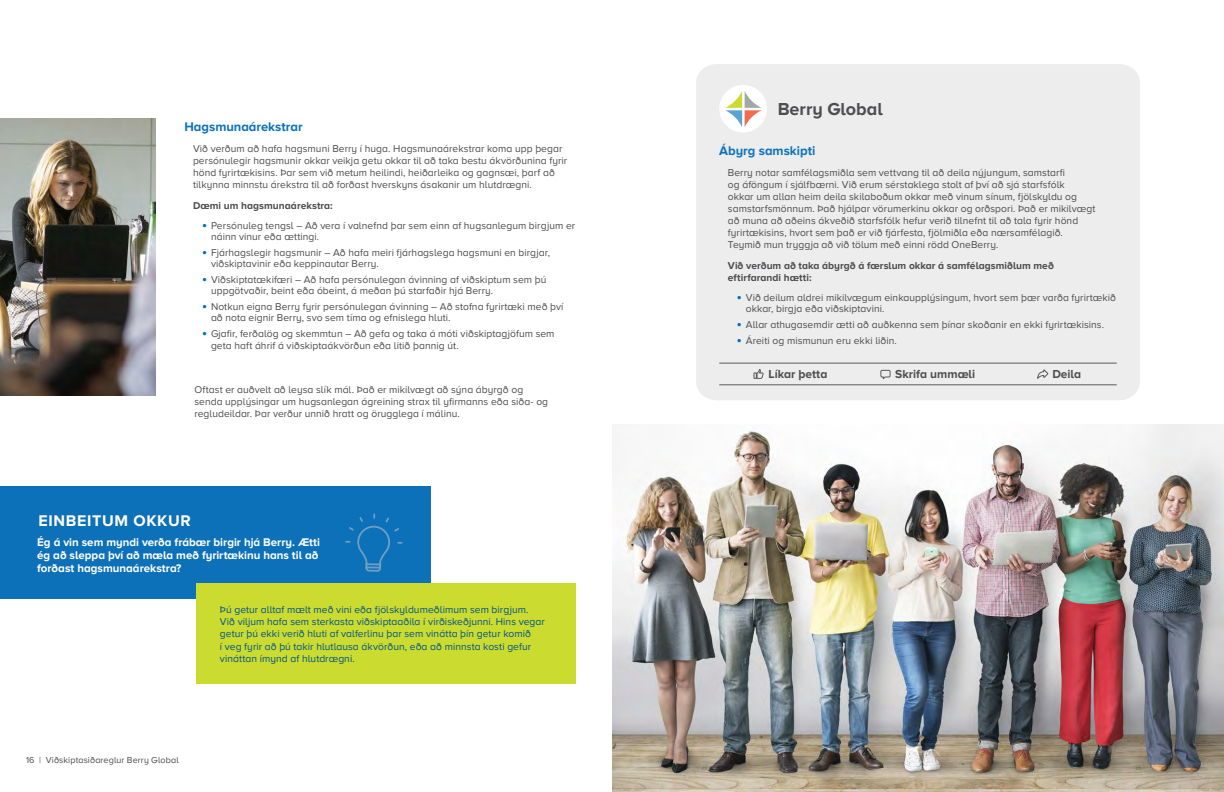
<style>
.page{position:relative;width:1224px;height:792px;background:#fff}
.page>*{position:absolute;margin:0;border:0;box-sizing:border-box;transform-origin:0 0}
.t1{font:700 18px "Proxima Nova A";color:#4f4d50}
.t2{font:700 16px "Proxima Nova A";letter-spacing:.04em;color:#fff}
.t3{font:700 13px "Proxima Nova A";color:#0e72ba}
.t4{font:700 12px "Proxima Nova A";color:#4e4e4f}
.t5{font:700 11.5px/13px "Proxima Nova A";color:#fff}
.t6{font:10.2px/12px "Proxima Nova A";letter-spacing:.005em;color:#4d4d4f}
.t7{font:10.2px/12.3px "Proxima Nova A";letter-spacing:.005em;color:#00538e}
.t8{font:700 10.2px/12px "Proxima Nova A";letter-spacing:.005em;color:#4d4d4f}
.t9{font:9px "Proxima Nova A";letter-spacing:.01em;color:#4d4d4f}
.s1{font-weight:700;font-size:14px;color:#006fba}
</style>
<div class="page">
<img style="left:0;top:119px;width:156px;height:277px">
<div style="left:0;top:487px;width:431px;height:112px;background:#0d71b9"></div>
<div style="left:196px;top:583px;width:380px;height:100px;background:#cbdb2f"></div>
<svg style="left:345px;top:513px;width:58px;height:59px"></svg>
<img style="left:613px;top:424px;width:611px;height:368px">
<div style="left:696px;top:64px;width:444px;height:336px;background:#ededee"></div>
<div style="left:719px;top:85px;width:48px;height:48px;background:#fff;border-radius:50%"></div>
<hr style="left:719px;top:363px;width:398px;height:1px;background:#58595b">
<hr style="left:719px;top:385px;width:398px;height:1px;background:#58595b">
<svg style="left:880px;top:370px;width:11px;height:9px"></svg>
<svg style="left:1038px;top:369px;width:10px;height:11px"></svg>
<svg style="left:753px;top:360px;width:11px;height:19px"></svg>
<svg style="left:725px;top:91px;width:37px;height:36px"></svg>
<p class="t3" style="left:184px;top:119px;width:120px">Hagsmunaárekstrar</p>
<p class="t6" style="left:193px;top:142px;width:376px">Við verðum að hafa hagsmuni Berry í huga. Hagsmunaárekstrar koma upp þegar persónulegir hagsmunir okkar veikja getu okkar til að taka bestu ákvörðunina fyrir hönd fyrirtækisins. Þar sem við metum heilindi, heiðarleika og gagnsæi, þarf að tilkynna minnstu árekstra til að forðast hverskyns ásakanir um hlutdrægni.</p>
<p class="t8" style="left:193px;top:199px;width:141px">Dæmi um hagsmunaárekstra:</p>
<p class="t6" style="left:211px;top:220px;width:366px;line-height:11.3px;text-indent:-9px"><span class="s1">•</span> Persónuleg tengsl – Að vera í valnefnd þar sem einn af hugsanlegum birgjum er náinn vinur eða ættingi.</p>
<p class="t6" style="left:211px;top:247px;width:341px;line-height:11.3px;text-indent:-9px"><span class="s1">•</span> Fjárhagslegir hagsmunir – Að hafa meiri fjárhagslega hagsmuni en birgjar, viðskiptavinir eða keppinautar Berry.</p>
<p class="t6" style="left:211px;top:274px;width:337px;line-height:11.3px;text-indent:-9px"><span class="s1">•</span> Viðskiptatækifæri – Að hafa persónulegan ávinning af viðskiptum sem þú uppgötvaðir, beint eða óbeint, á meðan þú starfaðir hjá Berry.</p>
<p class="t6" style="left:211px;top:301px;width:354px;line-height:11.3px;text-indent:-9px"><span class="s1">•</span> Notkun eigna Berry fyrir persónulegan ávinning – Að stofna fyrirtæki með því að nota eignir Berry, svo sem tíma og efnislega hluti.</p>
<p class="t6" style="left:211px;top:327px;width:345px;text-indent:-9px"><span class="s1">•</span> Gjafir, ferðalög og skemmtun – Að gefa og taka á móti viðskiptagjöfum sem geta haft áhrif á viðskiptaákvörðun eða litið þannig út.</p>
<p class="t6" style="left:194px;top:383px;width:355px">Oftast er auðvelt að leysa slík mál. Það er mikilvægt að sýna ábyrgð og senda upplýsingar um hugsanlegan ágreining strax til yfirmanns eða siða- og regludeildar. Þar verður unnið hratt og örugglega í málinu.</p>
<h2 class="t2" style="left:39px;top:512px;width:154px">EINBEITUM OKKUR</h2>
<p class="t5" style="left:37px;top:536px;width:284px">Ég á vin sem myndi verða frábær birgir hjá Berry. Ætti ég að sleppa því að mæla með fyrirtækinu hans til að forðast hagsmunaárekstra?</p>
<p class="t9" style="left:26px;top:755px;width:154px">16 | Viðskiptasiðareglur Berry Global</p>
<p class="t7" style="left:220px;top:603px;width:326px">Þú getur alltaf mælt með vini eða fjölskyldumeðlimum sem birgjum.<br>Við viljum hafa sem sterkasta viðskiptaaðila í virðiskeðjunni. Hins vegar getur þú ekki verið hluti af valferlinu þar sem vinátta þín getur komið<br>í veg fyrir að þú takir hlutlausa ákvörðun, eða að minnsta kosti gefur vináttan ímynd af hlutdrægni.</p>
<h1 class="t1" style="left:778px;top:99px;width:107px">Berry Global</h1>
<p class="t3" style="left:719px;top:143px;width:98px">Ábyrg samskipti</p>
<p class="t6" style="left:728px;top:166px;width:369px">Berry notar samfélagsmiðla sem vettvang til að deila nýjungum, samstarfi<br>og áföngum í sjálfbærni. Við erum sérstaklega stolt af því að sjá starfsfólk<br>okkar um allan heim deila skilaboðum okkar með vinum sínum, fjölskyldu og samstarfsmönnum. Það hjálpar vörumerkinu okkar og orðspori. Það er mikilvægt að muna að aðeins ákveðið starfsfólk hefur verið tilnefnt til að tala fyrir hönd fyrirtækisins, hvort sem það er við fjárfesta, fjölmiðla eða nærsamfélagið.<br>Teymið mun tryggja að við tölum með einni rödd OneBerry.</p>
<p class="t8" style="left:728px;top:259px;width:327px">Við verðum að taka ábyrgð á færslum okkar á samfélagsmiðlum með eftirfarandi hætti:</p>
<p class="t6" style="left:746px;top:292px;width:372px;line-height:11.3px;text-indent:-9px"><span class="s1">•</span> Við deilum aldrei mikilvægum einkaupplýsingum, hvort sem þær varða fyrirtækið okkar, birgja eða viðskiptavini.</p>
<p class="t6" style="left:737px;top:318px;width:369px"><span class="s1">•</span> Allar athugasemdir ætti að auðkenna sem þínar skoðanir en ekki fyrirtækisins.</p>
<p class="t6" style="left:737px;top:334px;width:162px"><span class="s1">•</span> Áreiti og mismunun eru ekki liðin.</p>
<p class="t4" style="left:769px;top:367px;width:60px">Líkar þetta</p>
<p class="t4" style="left:895px;top:367px;width:82px">Skrifa ummæli</p>
<p class="t4" style="left:1052px;top:367px;width:30px">Deila</p>
</div>
